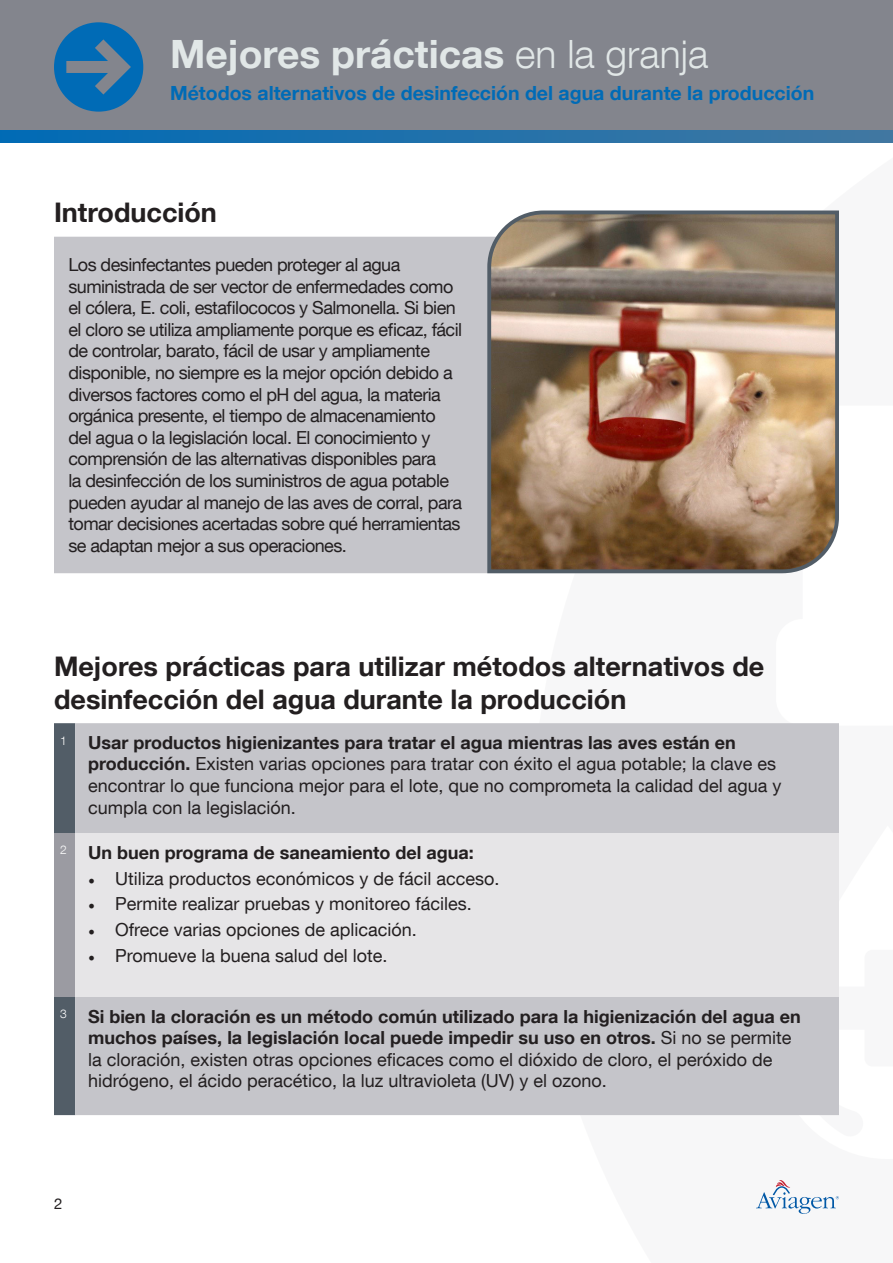
<style>
.page{position:relative;width:893px;height:1263px;background:#fff}
.page>*{position:absolute;margin:0;border:0;box-sizing:border-box;transform-origin:0 0}
.t1{font:700 39px "Helvetica Neue LT Com";color:#e1e7e7}
.t2{font:700 27px/32.4px "Helvetica Neue LT Com";color:#231f20}
.t3{font:700 19.5px "Helvetica Neue LT Com";color:#006bb6}
.t4{font:18px/21.6px "Helvetica Neue LT Com";color:#231f20}
.t5{font:18px/21.6px "Helvetica Neue LT Com";letter-spacing:-.03em;color:#231f20}
.t6{font:700 18px "Helvetica Neue LT Com";color:#231f20}
.t7{font:15px "Helvetica Neue LT Com";color:#231f20}
.s1{font-weight:300}
.s2{font-weight:700}
.s3{font-family:"Minion Pro"}
</style>
<div class="page">
<svg style="left:756px;top:1180px;width:83px;height:34px"></svg>
<div style="left:54px;top:237px;width:431px;height:336px;background:#c5c5ca"></div>
<div style="left:0;top:0;width:893px;height:143px;background:#83858d"></div>
<div style="left:54px;top:22px;width:89px;height:90px;background:#006bb6;border-radius:50%"></div>
<svg style="left:95px;top:27px;width:44px;height:80px"></svg>
<div style="left:66px;top:61px;width:52px;height:12px;background:#83858d"></div>
<svg style="left:0;top:131px;width:893px;height:12px;background:#2071ab"></svg>
<div style="left:54px;top:723px;width:21px;height:392px;background:#525d67"></div>
<div style="left:75px;top:723px;width:764px;height:392px;background:#c5c5ca"></div>
<div style="left:54px;top:833px;width:21px;height:164px;background:#9b9ba2"></div>
<div style="left:75px;top:833px;width:764px;height:164px;background:#e6e5e7"></div>
<img style="left:485px;top:210px;width:354px;height:364px">
<h1 class="t1" style="left:170px;top:29px;width:540px">Mejores prácticas <span class="s1">en la granja</span></h1>
<p class="t3" style="left:170px;top:80px;width:646px">Métodos alternativos de desinfección del agua durante la producción</p>
<h2 class="t2" style="left:54px;top:195px;width:164px">Introducción</h2>
<p class="t5" style="left:68px;top:253px;width:395px">Los desinfectantes pueden proteger al agua suministrada de ser vector de enfermedades como el cólera, E. coli, estafilococos y Salmonella. Si bien el cloro se utiliza ampliamente porque es eficaz, fácil de controlar, barato, fácil de usar y ampliamente disponible, no siempre es la mejor opción debido a diversos factores como el pH del agua, la materia orgánica presente, el tiempo de almacenamiento del agua o la legislación local. El conocimiento y comprensión de las alternativas disponibles para<br>la desinfección de los suministros de agua potable pueden ayudar al manejo de las aves de corral, para tomar decisiones acertadas sobre qué herramientas se adaptan mejor a sus operaciones.</p>
<h2 class="t2" style="left:54px;top:650px;width:712px">Mejores prácticas para utilizar métodos alternativos de desinfección del agua durante la producción</h2>
<p class="t4" style="left:88px;top:731px;width:695px;text-indent:-28px"><sup>1</sup> <span class="s2">Usar productos higienizantes para tratar el agua mientras las aves están en producción.</span> Existen varias opciones para tratar con éxito el agua potable; la clave es encontrar lo que funciona mejor para el lote, que no comprometa la calidad del agua y cumpla con la legislación.</p>
<p class="t6" style="left:60px;top:841px;width:415px"><sup>2</sup> Un buen programa de saneamiento del agua:</p>
<p class="t4" style="left:88px;top:867px;width:413px"><span class="s3">•</span> Utiliza productos económicos y de fácil acceso.</p>
<p class="t4" style="left:88px;top:893px;width:385px"><span class="s3">•</span> Permite realizar pruebas y monitoreo fáciles.</p>
<p class="t4" style="left:88px;top:918px;width:330px"><span class="s3">•</span> Ofrece varias opciones de aplicación.</p>
<p class="t4" style="left:88px;top:944px;width:301px"><span class="s3">•</span> Promueve la buena salud del lote.</p>
<p class="t4" style="left:88px;top:1005px;width:714px;text-indent:-28px"><sup>3</sup> <span class="s2">Si bien la cloración es un método común utilizado para la higienización del agua en muchos países, la legislación local puede impedir su uso en otros.</span> Si no se permite la cloración, existen otras opciones eficaces como el dióxido de cloro, el peróxido de hidrógeno, el ácido peracético, la luz ultravioleta (UV) y el ozono.</p>
<p class="t7" style="left:54px;top:1194px;width:10px">2</p>
</div>
